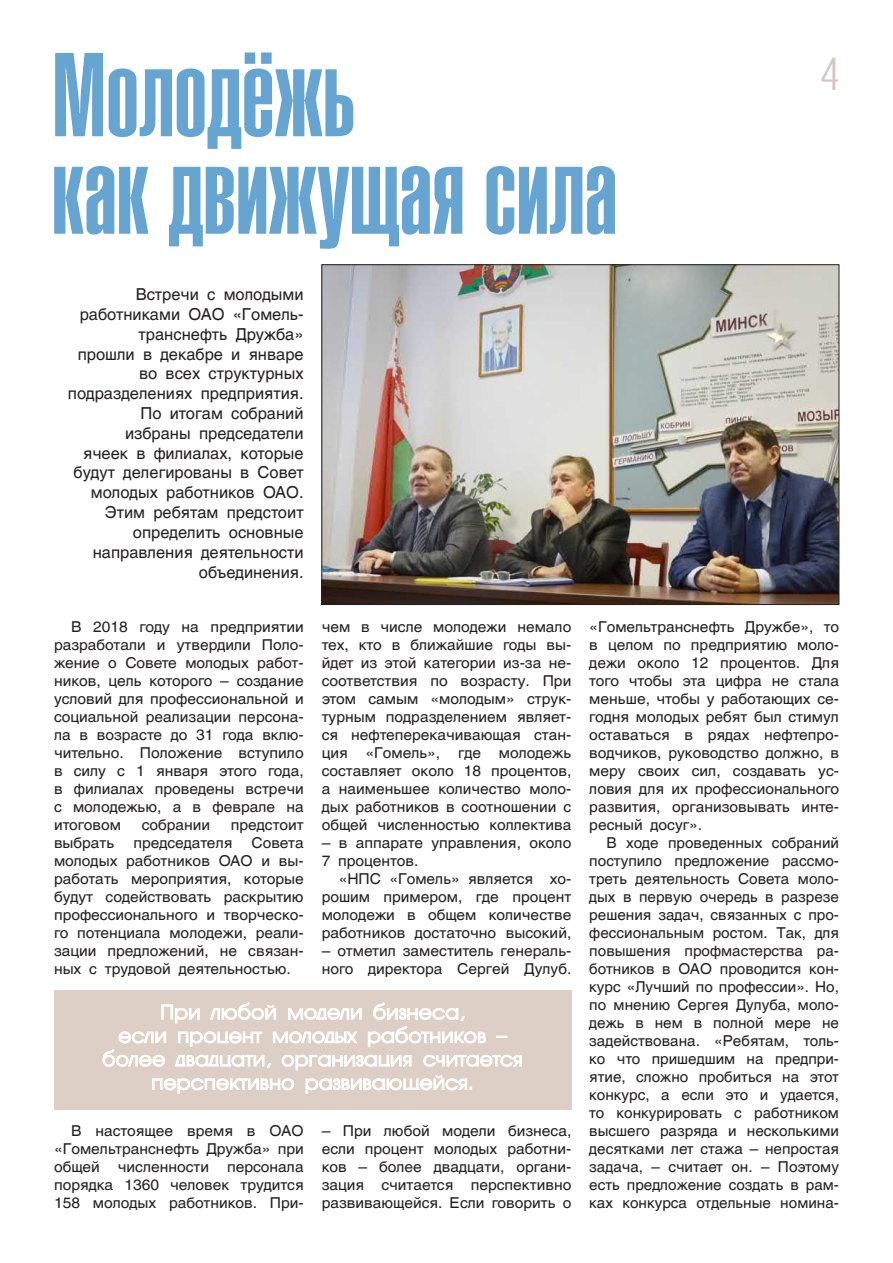
<style>
.page{position:relative;width:893px;height:1263px;background:#fff}
.page>*{position:absolute;margin:0;border:0;box-sizing:border-box;transform-origin:0 0}
.t1{font:117px "Helios Ultra Compressed";color:#66a4d1}
.t2{font:300 45px "Helios Cond";color:#d7c6bc}
.t3{font:19.5px/23.4px "AG Avant Garde Cyr";color:#fff;text-align:center;scale:1.05 1}
.t4{font:16.5px/19.8px "AG Helvetica Cyr Roman";color:#231f20;text-align:right}
.t5{font:15px/18px "AG Helvetica Cyr Roman";color:#231f20;text-align:justify;scale:1.04 1}
.t6{font:15px/18px "AG Helvetica Cyr Roman";color:#231f20;text-align:justify}
</style>
<div class="page">
<img style="left:324px;top:266px;width:513px;height:337px">
<div style="left:54px;top:991px;width:517px;height:119px;background:#ddcfc6"></div>
<svg style="left:103px;top:1002px;width:419px;height:91px"></svg>
<p class="t1" style="left:52px;top:27px;width:305px">Молодёжь</p>
<p class="t1" style="left:52px;top:124px;width:567px">как движущая сила</p>
<p class="t4" style="left:136px;top:285px;width:169px">Встречи с молодыми</p>
<p class="t4" style="left:80px;top:305px;width:225px">работниками ОАО «Гомель&shy;транснефть Дружба»</p>
<p class="t4" style="left:78px;top:344px;width:227px">прошли в декабре и январе</p>
<p class="t4" style="left:139px;top:364px;width:166px">во всех структурных</p>
<p class="t4" style="left:68px;top:384px;width:237px">подразделениях предприятия.</p>
<p class="t4" style="left:140px;top:404px;width:165px">По итогам собраний</p>
<p class="t4" style="left:125px;top:423px;width:180px">избраны председатели</p>
<p class="t4" style="left:74px;top:443px;width:232px">ячеек в филиалах, которые будут делегированы в Совет молодых работников ОАО.<br>Этим ребятам предстоит</p>
<p class="t4" style="left:133px;top:522px;width:172px">определить основные</p>
<p class="t4" style="left:93px;top:542px;width:212px">направления деятельности</p>
<p class="t4" style="left:199px;top:562px;width:106px">объединения.</p>
<p class="t2" style="left:820px;top:49px;width:21px">4</p>
<p class="t5" style="left:54px;top:618px;width:242px;text-indent:17px">В 2018 году на предприятии разработали и утвердили Поло&shy;жение о Совете молодых работ&shy;ников, цель которого – создание условий для профессиональной и социальной реализации персона&shy;ла в возрасте до 31 года вклю&shy;чительно. Положение вступило в силу с 1 января этого года, в филиалах проведены встречи с молодежью, а в феврале на итоговом</p>
<p class="t5" style="left:142px;top:816px;width:67px">собрании</p>
<p class="t5" style="left:231px;top:816px;width:71px">предстоит</p>
<p class="t5" style="left:54px;top:834px;width:242px;text-indent:197px">Совета молодых работников ОАО и вы&shy;работать мероприятия, которые будут содействовать раскрытию профессионального и творческо&shy;го потенциала молодежи, реали&shy;зации предложений, не связан&shy;ных с трудовой деятельностью.</p>
<p class="t5" style="left:54px;top:834px;width:60px">выбрать</p>
<p class="t5" style="left:133px;top:834px;width:97px">председателя</p>
<p class="t5" style="left:322px;top:618px;width:242px">чем в числе молодежи немало тех, кто в ближайшие годы вы&shy;йдет из этой категории из-за не&shy;соответствия по возрасту. При этом самым «молодым» струк&shy;турным подразделением являет&shy;ся нефтеперекачивающая стан&shy;ция «Гомель», где молодежь составляет около 18 процентов, а наименьшее количество моло&shy;дых работников в соотношении с общей численностью коллектива</p>
<p class="t5" style="left:322px;top:834px;width:242px">– в аппарате управления, около<br>7 процентов.</p>
<p class="t5" style="left:322px;top:870px;width:242px;text-indent:17px">«НПС «Гомель» является хо&shy;рошим примером, где процент молодежи в общем количестве работников достаточно высокий,</p>
<p class="t5" style="left:322px;top:942px;width:242px">– отметил заместитель генераль&shy;ного директора Сергей Дулуб.</p>
<p class="t3" style="left:160px;top:1000px;width:292px">При любой модели бизнеса,</p>
<p class="t3" style="left:118px;top:1024px;width:372px">если процент молодых работников –</p>
<p class="t3" style="left:102px;top:1047px;width:402px">более двадцати, организация считается перспективно развивающейся.</p>
<p class="t5" style="left:54px;top:1122px;width:242px;text-indent:17px">В настоящее время в ОАО «Гомельтранснефть Дружба» при общей численности персонала порядка 1360 человек трудится 158 молодых работников. При-</p>
<p class="t5" style="left:322px;top:1122px;width:242px">– При любой модели бизнеса, если процент молодых работни&shy;ков – более двадцати, органи&shy;зация считается перспективно развивающейся. Если говорить о</p>
<p class="t5" style="left:589px;top:618px;width:242px">«Гомельтранснефть Дружбе», то в целом по предприятию моло&shy;дежи около 12 процентов. Для того чтобы эта цифра не стала меньше, чтобы у работающих се&shy;годня молодых ребят был стимул оставаться в рядах нефтепро&shy;водчиков, руководство должно, в меру своих сил, создавать ус&shy;ловия для их профессионального развития, организовывать инте&shy;ресный досуг».</p>
<p class="t6" style="left:589px;top:834px;width:251px;text-indent:17px">В ходе проведенных собраний поступило предложение рассмо&shy;треть деятельность Совета моло&shy;дых в первую очередь в разрезе решения задач, связанных с про&shy;фессиональным ростом. Так, для повышения профмастерства ра&shy;ботников в ОАО проводится кон&shy;курс «Лучший по профессии». Но, по мнению Сергея Дулуба, моло&shy;дежь в нем в полной мере не задействована. «Ребятам, толь&shy;ко что пришедшим на предпри&shy;ятие, сложно пробиться на этот конкурс, а если это и удается, то конкурировать с работником высшего разряда и несколькими десятками лет стажа – непростая задача, – считает он. – Поэтому есть предложение создать в рам&shy;ках конкурса отдельные номина-</p>
</div>
